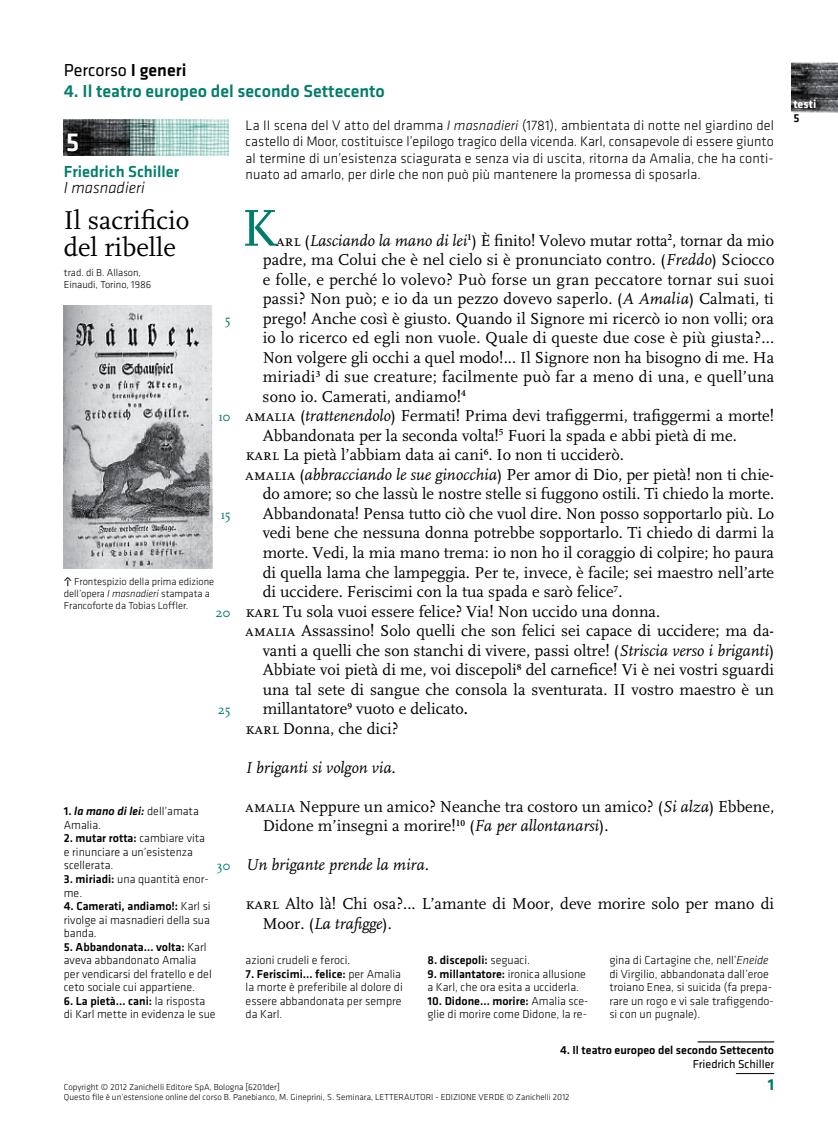
<style>
.page{position:relative;width:838px;height:1132px;background:#fff}
.page>*{position:absolute;margin:0;border:0;box-sizing:border-box;transform-origin:0 0}
.t1{font:54px "Scala OT";color:#007e6b}
.t2{font:27px/27px "Scala OT";color:#000}
.t3{font:500 27px "Klavika";color:#fff}
.t4{font:500 18px "Klavika";color:#007e6b}
.t5{font:18px "Klavika";color:#000}
.t6{font:16.5px/19.5px "Scala OT";color:#000}
.t7{font:16.5px "Scala OT";letter-spacing:.02em;color:#000}
.t8{font:italic 16.5px "Scala OT";color:#000}
.t9{font:500 16.5px "Klavika";color:#007e6b}
.t10{font:italic 300 16.5px "Klavika";color:#000}
.t11{font:700 16.5px "Klavika";color:#007e6b}
.t12{font:300 14.25px/16.5px "Klavika";letter-spacing:.005em;color:#000;text-align:justify}
.t13{font:13.5px "Scala OT";color:#007e6b}
.t14{font:300 12px/13.5px "Klavika";color:#000}
.t15{font:500 12px "Klavika";color:#000}
.t16{font:12px "Klavika";color:#000}
.t17{font:700 12px "Klavika";color:#fff}
.t18{font:300 10.5px/12px "Klavika";color:#000}
.t19{font:300 9px/10.5px "Klavika";color:#000}
.s1{font-weight:500}
.s2{font-style:italic}
.s3{font-weight:500;font-style:italic}
.s4{font-weight:700}
.s5{font-weight:300}
</style>
<div class="page">
<img style="left:791px;top:62px;width:47px;height:15px">
<img style="left:791px;top:77px;width:47px;height:14px">
<img style="left:791px;top:91px;width:47px;height:22px">
<img style="left:130px;top:119px;width:99px;height:36px">
<img style="left:64px;top:119px;width:66px;height:36px">
<img style="left:64px;top:306px;width:148px;height:262px">
<hr style="left:697px;top:1040px;width:77px;height:2px;background:#000">
<hr style="left:736px;top:1072px;width:38px;height:1px;background:#000">
<p class="t5" style="left:64px;top:61px;width:124px">Percorso <span class="s1">I generi</span></p>
<p class="t4" style="left:64px;top:81px;width:323px">4. Il teatro europeo del secondo Settecento</p>
<h2 class="t3" style="left:66px;top:127px;width:15px">5</h2>
<p class="t9" style="left:64px;top:162px;width:117px">Friedrich Schiller</p>
<p class="t10" style="left:64px;top:179px;width:82px">I masnadieri</p>
<h2 class="t2" style="left:64px;top:207px;width:127px">Il sacrificio del ribelle</h2>
<p class="t18" style="left:64px;top:267px;width:89px">trad. di B. Allason,<br>Einaudi, Torino, 1986</p>
<p class="t13" style="left:225px;top:312px;width:7px">5</p>
<p class="t13" style="left:219px;top:409px;width:13px">10</p>
<p class="t13" style="left:221px;top:507px;width:11px">15</p>
<p class="t18" style="left:64px;top:576px;width:152px"><span class="s1">•</span> Frontespizio della prima edizione dell’opera <span class="s2">I masnadieri</span> stampata a<br>Francoforte da Tobias Loffler.</p>
<p class="t13" style="left:215px;top:604px;width:17px">20</p>
<p class="t13" style="left:218px;top:702px;width:14px">25</p>
<p class="t14" style="left:64px;top:804px;width:137px"><span class="s1">1.</span> <span class="s3">la mano di lei:</span> dell’amata<br>Amalia.</p>
<p class="t14" style="left:64px;top:831px;width:143px"><span class="s1">2. mutar rotta:</span> cambiare vita e rinunciare a un’esistenza scellerata.</p>
<p class="t14" style="left:64px;top:872px;width:146px"><span class="s1">3. miriadi:</span> una quantità enor&shy;me.</p>
<p class="t14" style="left:64px;top:899px;width:148px;text-align:justify"><span class="s1">4. Camerati, andiamo!:</span> Karl si rivolge ai masnadieri della sua banda.</p>
<p class="t14" style="left:64px;top:939px;width:149px"><span class="s1">5. Abbandonata… volta:</span> Karl aveva abbandonato Amalia per vendicarsi del fratello e del ceto sociale cui appartiene.</p>
<p class="t14" style="left:64px;top:993px;width:153px"><span class="s1">6. La pietà… cani:</span> la risposta di Karl mette in evidenza le sue</p>
<p class="t13" style="left:217px;top:858px;width:15px">30</p>
<p class="t12" style="left:246px;top:117px;width:530px">La II scena del V atto del dramma <span class="s2">I masnadieri</span> (1781), ambientata di notte nel giardino del castello di Moor, costituisce l’epilogo tragico della vicenda. Karl, consapevole di essere giunto al termine di un’esistenza sciagurata e senza via di uscita, ritorna da Amalia, che ha conti&shy;nuato ad amarlo, per dirle che non può più mantenere la promessa di sposarla.</p>
<h1 class="t1" style="left:241px;top:199px;width:37px">K</h1>
<p class="t6" style="left:277px;top:231px;width:499px">arl (<span class="s2">Lasciando la mano di lei</span><sup>1</sup>) È finito! Volevo mutar rotta<sup>2</sup>, tornar da mio</p>
<p class="t6" style="left:263px;top:250px;width:513px">padre, ma Colui che è nel cielo si è pronunciato contro. (<span class="s2">Freddo</span>) Sciocco</p>
<p class="t7" style="left:263px;top:270px;width:513px">e folle, e perché lo volevo? Può forse un gran peccatore tornar sui suoi</p>
<p class="t6" style="left:263px;top:289px;width:513px">passi? Non può; e io da un pezzo dovevo saperlo. (<span class="s2">A Amalia</span>) Calmati, ti</p>
<p class="t6" style="left:263px;top:309px;width:513px">prego! Anche così è giusto. Quando il Signore mi ricercò io non volli; ora</p>
<p class="t6" style="left:263px;top:328px;width:513px">io lo ricerco ed egli non vuole. Quale di queste due cose è più giusta?...</p>
<p class="t6" style="left:263px;top:348px;width:513px">Non volgere gli occhi a quel modo!... Il Signore non ha bisogno di me. Ha</p>
<p class="t7" style="left:263px;top:368px;width:513px">miriadi<sup>3</sup> di sue creature; facilmente può far a meno di una, e quell’una</p>
<p class="t6" style="left:263px;top:387px;width:205px">sono io. Camerati, andiamo!<sup>4</sup></p>
<p class="t6" style="left:246px;top:406px;width:530px">amalia (<span class="s2">trattenendolo</span>) Fermati! Prima devi trafiggermi, trafiggermi a morte!</p>
<p class="t6" style="left:263px;top:426px;width:476px">Abbandonata per la seconda volta!<sup>5</sup> Fuori la spada e abbi pietà di me.</p>
<p class="t6" style="left:246px;top:445px;width:380px">karl La pietà l’abbiam data ai cani<sup>6</sup>. Io non ti ucciderò.</p>
<p class="t6" style="left:246px;top:465px;width:530px">amalia (<span class="s2">abbracciando le sue ginocchia</span>) Per amor di Dio, per pietà! non ti chie-</p>
<p class="t6" style="left:263px;top:484px;width:513px">do amore; so che lassù le nostre stelle si fuggono ostili. Ti chiedo la morte.</p>
<p class="t6" style="left:263px;top:504px;width:513px">Abbandonata! Pensa tutto ciò che vuol dire. Non posso sopportarlo più. Lo</p>
<p class="t6" style="left:263px;top:523px;width:513px">vedi bene che nessuna donna potrebbe sopportarlo. Ti chiedo di darmi la</p>
<p class="t6" style="left:263px;top:543px;width:513px">morte. Vedi, la mia mano trema: io non ho il coraggio di colpire; ho paura</p>
<p class="t6" style="left:263px;top:562px;width:513px">di quella lama che lampeggia. Per te, invece, è facile; sei maestro nell’arte</p>
<p class="t6" style="left:263px;top:582px;width:361px">di uccidere. Feriscimi con la tua spada e sarò felice<sup>7</sup>.</p>
<p class="t6" style="left:246px;top:601px;width:416px">karl Tu sola vuoi essere felice? Via! Non uccido una donna.</p>
<p class="t6" style="left:246px;top:621px;width:530px">amalia Assassino! Solo quelli che son felici sei capace di uccidere; ma da-</p>
<p class="t6" style="left:263px;top:640px;width:513px">vanti a quelli che son stanchi di vivere, passi oltre! (<span class="s2">Striscia verso i briganti</span>)</p>
<p class="t6" style="left:263px;top:660px;width:513px">Abbiate voi pietà di me, voi discepoli<sup>8</sup> del carnefice! Vi è nei vostri sguardi</p>
<p class="t6" style="left:263px;top:679px;width:513px">una tal sete di sangue che consola la sventurata. II vostro maestro è un</p>
<p class="t6" style="left:263px;top:699px;width:207px">millantatore<sup>9</sup> vuoto e delicato<span class="s4">.</span></p>
<p class="t6" style="left:246px;top:718px;width:154px">karl Donna, che dici?</p>
<p class="t8" style="left:246px;top:758px;width:152px">I briganti si volgon via.</p>
<p class="t6" style="left:263px;top:796px;width:513px;text-indent:-17px">amalia Neppure un amico? Neanche tra costoro un amico? (<span class="s2">Si alza</span>) Ebbene,<br>Didone m’insegni a morire!<sup>10</sup> (<span class="s2">Fa per allontanarsi</span>).</p>
<p class="t8" style="left:246px;top:855px;width:185px">Un brigante prende la mira.</p>
<p class="t6" style="left:263px;top:894px;width:513px;text-indent:-17px">karl Alto là! Chi osa?... L’amante di Moor, deve morire solo per mano di<br>Moor. (<span class="s2">La trafigge</span>).</p>
<p class="t14" style="left:246px;top:953px;width:106px">azioni crudeli e feroci.</p>
<p class="t14" style="left:246px;top:966px;width:159px"><span class="s1">7. Feriscimi… felice:</span> per Amalia la morte è preferibile al dolore di essere abbandonata per sempre da Karl.</p>
<p class="t15" style="left:427px;top:953px;width:104px">8. discepoli: <span class="s5">seguaci.</span></p>
<p class="t14" style="left:427px;top:966px;width:160px"><span class="s1">9. millantatore:</span> ironica allusione a Karl, che ora esita a ucciderla.</p>
<p class="t14" style="left:427px;top:993px;width:163px"><span class="s1">10. Didone… morire:</span> Amalia sce&shy;glie di morire come Didone, la re-</p>
<p class="t14" style="left:609px;top:953px;width:166px">gina di Cartagine che, nell’<span class="s2">Eneide </span>di Virgilio, abbandonata dall’eroe troiano Enea, si suicida (fa prepa&shy;rare un rogo e vi sale trafiggendo&shy;si con un pugnale).</p>
<p class="t15" style="left:560px;top:1043px;width:216px">4. Il teatro europeo del secondo Settecento</p>
<p class="t16" style="left:692px;top:1056px;width:83px">Friedrich Schiller</p>
<p class="t11" style="left:767px;top:1075px;width:8px">1</p>
<p class="t19" style="left:64px;top:1081px;width:392px">Copyright © 2012 Zanichelli Editore SpA, Bologna [6201der]<br>Questo file è un’estensione online del corso B. Panebianco, M. Gineprini, S. Seminara, LETTERAUTORI - edizio</p>
<p class="t19" style="left:466px;top:1091px;width:105px">ne verde © Zanichelli 2012</p>
<p class="t17" style="left:793px;top:98px;width:24px">testi</p>
<p class="t15" style="left:793px;top:111px;width:8px">5</p>
</div>
